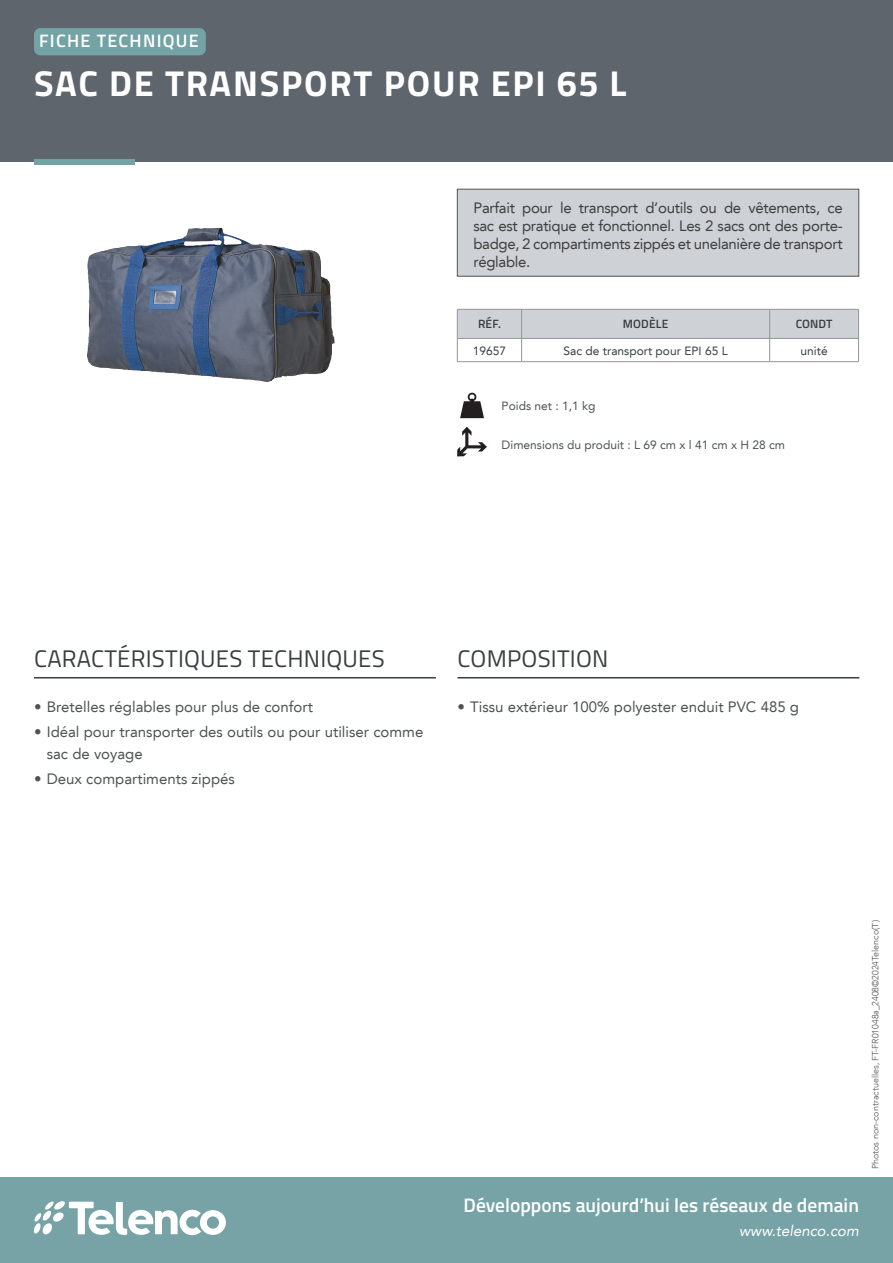
<style>
.page{position:relative;width:893px;height:1263px;background:#fff}
.page>*{position:absolute;margin:0;border:0;box-sizing:border-box;transform-origin:0 0}
.nom_produit_1{font:700 36px "Titillium Web";letter-spacing:.05em;color:#fff}
.t1{font:24px "Titillium Web";letter-spacing:.01em;color:#3a3e40}
.t2{font:600 19.5px "Titillium Web";color:#fff}
.TYPE_DE_DOC{font:600 18px "Titillium Web";letter-spacing:.07em;color:#fff}
.t3{font:15px/21px "Avenir LT";color:#505353}
.t4{font:15px/18px "Avenir LT";letter-spacing:-.02em;color:#3f3f3e;text-align:justify}
.t5{font:italic 15px "Avenir LT";color:#fff}
.labeur{font:12px "Avenir LT";color:#505353}
.t6{font:12px "Avenir LT";color:#3a3e40}
.t7{font:600 12px "Titillium Web";letter-spacing:.01em;color:#3a3e40}
.NOMENCLATURE{font:300 9px "Avenir LT";color:#505353}
</style>
<div class="page">
<div style="left:0;top:0;width:893px;height:162px;background:#5f656c"></div>
<hr style="left:34px;top:677px;width:402px;height:1px;background:#3a3e40">
<hr style="left:457px;top:677px;width:402px;height:1px;background:#3a3e40">
<div style="left:457px;top:189px;width:402px;height:88px;background:#ced2d6"></div>
<div style="left:34px;top:159px;width:100px;height:5px;background:#74a3a6"></div>
<div style="left:0;top:1178px;width:893px;height:85px;background:#77a3a6"></div>
<svg style="left:33px;top:1201px;width:193px;height:34px"></svg>
<div style="left:34px;top:28px;width:172px;height:27px;background:#74a3a6;border-radius:6px"></div>
<img style="left:87px;top:228px;width:224px;height:154px">
<svg style="left:457px;top:427px;width:30px;height:29px"></svg>
<svg style="left:460px;top:393px;width:24px;height:25px"></svg>
<svg style="left:457px;top:309px;width:402px;height:52px"></svg>
<hr style="left:457px;top:361px;width:65px;height:1px;background:#939598">
<hr style="left:522px;top:361px;width:248px;height:1px;background:#939598">
<hr style="left:770px;top:361px;width:89px;height:1px;background:#939598">
<p class="TYPE_DE_DOC" style="left:39px;top:28px;width:161px">FICHE TECHNIQUE</p>
<p class="nom_produit_1" style="left:34px;top:55px;width:594px">SAC DE TRANSPORT POUR EPI 65 L</p>
<p class="t4" style="left:473px;top:199px;width:371px">Parfait pour le transport d’outils ou de vêtements, ce sac est pratique et fonctionnel. Les 2 sacs ont des porte&shy;badge, 2 compartiments zippés et unelanière de transport réglable.</p>
<p class="t7" style="left:478px;top:314px;width:24px">RÉF.</p>
<p class="t7" style="left:623px;top:314px;width:47px">MODÈLE</p>
<p class="t7" style="left:796px;top:314px;width:38px">CONDT</p>
<p class="t6" style="left:473px;top:343px;width:35px">19657</p>
<p class="t6" style="left:564px;top:343px;width:166px">Sac de transport pour EPI 65 L</p>
<p class="t6" style="left:800px;top:343px;width:29px">unité</p>
<p class="labeur" style="left:502px;top:399px;width:95px">Poids net : 1,1 kg</p>
<p class="labeur" style="left:502px;top:437px;width:285px">Dimensions du produit : L 69 cm x l 41 cm x H 28 cm</p>
<p class="t1" style="left:34px;top:641px;width:352px">CARACTÉRISTIQUES TECHNIQUES</p>
<p class="t1" style="left:458px;top:641px;width:152px">COMPOSITION</p>
<p class="t3" style="left:34px;top:697px;width:280px">• Bretelles réglables pour plus de confort</p>
<p class="t3" style="left:47px;top:722px;width:378px;text-indent:-13px">• Idéal pour transporter des outils ou pour utiliser comme sac de voyage</p>
<p class="t3" style="left:34px;top:768px;width:202px">• Deux compartiments zippés</p>
<p class="t3" style="left:457px;top:697px;width:343px">• Tissu extérieur 100% polyester enduit PVC 485 g</p>
<p class="t2" style="left:463px;top:1191px;width:397px">Développons aujourd’hui les réseaux de demain</p>
<p class="t5" style="left:739px;top:1222px;width:121px">www.telenco.com</p>
<p class="NOMENCLATURE" style="left:870px;top:1169px;width:251px;rotate:-90deg">Photos non-contractuelles, FT-FR01048a_2408©2024Telenco(T)</p>
</div>
